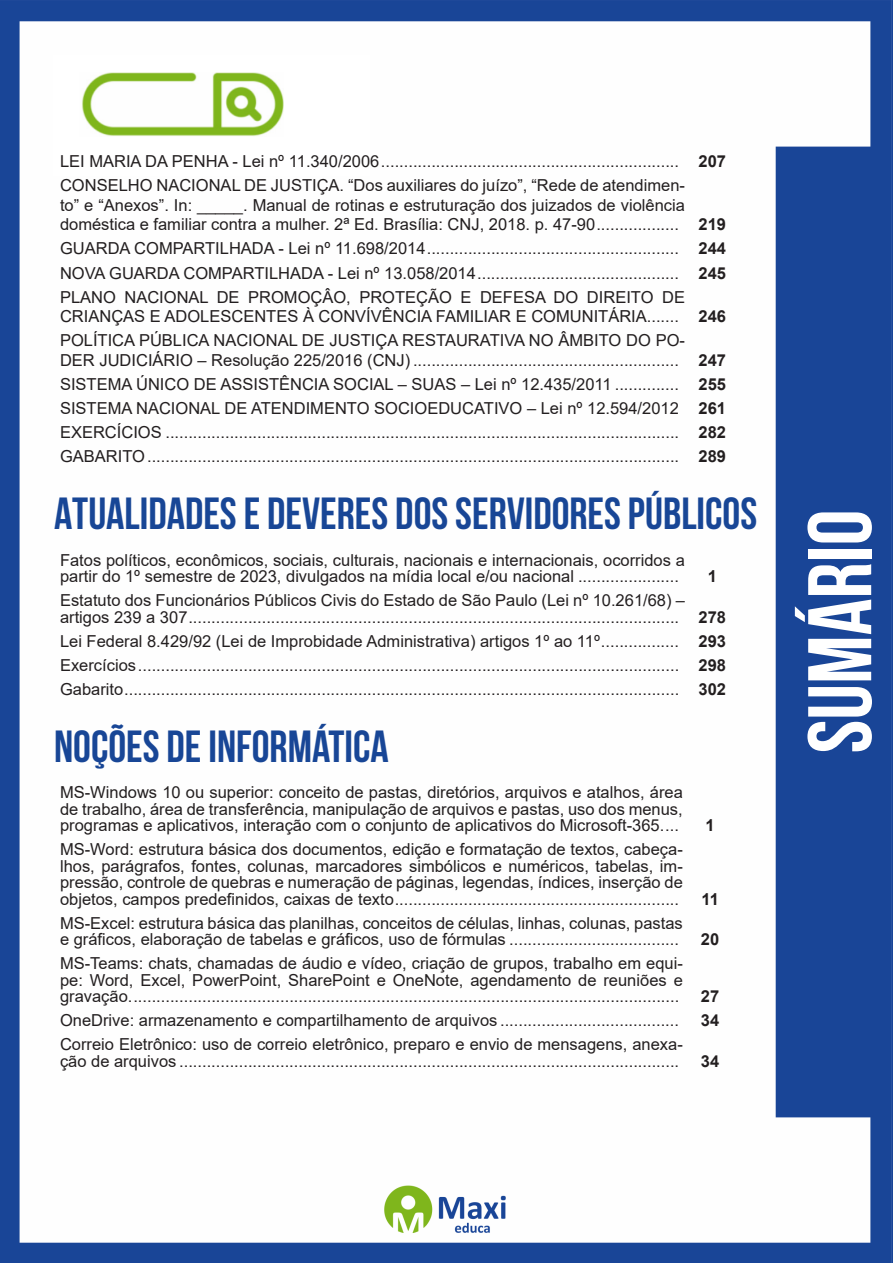
<style>
.page{position:relative;width:893px;height:1263px;background:#fff}
.page>*{position:absolute;margin:0;border:0;box-sizing:border-box;transform-origin:0 0}
.t1{font:700 90px "Bebas Neue";color:#fff}
.t2{font:700 45px "Bebas Neue";color:#184696}
.ALTERNATIVAS{font:16.5px/16.5px "Arial";color:#231f20}
.INDICE{font:700 16.5px "Arial";color:#231f20}
</style>
<div class="page">
<img style="left:0;top:0;width:893px;height:1263px">
<div style="left:53px;top:55px;width:317px;height:121px;background:#fff"></div>
<img style="left:82px;top:72px;width:201px;height:64px">
<p class="ALTERNATIVAS" style="left:60px;top:153px;width:621px">LEI MARIA DA PENHA - Lei nº 11.340/2006.................................................................</p>
<p class="INDICE" style="left:698px;top:149px;width:29px">207</p>
<p class="ALTERNATIVAS" style="left:60px;top:175px;width:626px;line-height:19.8px;text-align:justify">CONSELHO NACIONAL DE JUSTIÇA. “Dos auxiliares do juízo”, “Rede de atendimen&shy;to” e “Anexos”. In: _____. Manual de rotinas e estruturação dos juizados de violência doméstica e familiar contra a mulher. 2ª Ed. Brasília: CNJ, 2018. p. 47-90..................</p>
<p class="INDICE" style="left:698px;top:213px;width:29px">219</p>
<p class="ALTERNATIVAS" style="left:60px;top:240px;width:621px">GUARDA COMPARTILHADA - Lei nº 11.698/2014.......................................................</p>
<p class="INDICE" style="left:698px;top:237px;width:29px">244</p>
<p class="ALTERNATIVAS" style="left:60px;top:264px;width:620px">NOVA GUARDA COMPARTILHADA - Lei nº 13.058/2014............................................</p>
<p class="INDICE" style="left:698px;top:261px;width:29px">245</p>
<p class="ALTERNATIVAS" style="left:60px;top:287px;width:626px;line-height:19.8px">PLANO NACIONAL DE PROMOÇÂO, PROTEÇÃO E DEFESA DO DIREITO DE<br>CRIANÇAS E ADOLESCENTES À CONVÍVÊNCIA FAMILIAR E COMUNITÁRIA.......</p>
<p class="INDICE" style="left:698px;top:305px;width:29px">246</p>
<p class="ALTERNATIVAS" style="left:60px;top:330px;width:626px;line-height:19.8px">POLÍTICA PÚBLICA NACIONAL DE JUSTIÇA RESTAURATIVA NO ÂMBITO DO PO-<br>DER JUDICIÁRIO – Resolução 225/2016 (CNJ) ..........................................................</p>
<p class="INDICE" style="left:698px;top:349px;width:29px">247</p>
<p class="ALTERNATIVAS" style="left:60px;top:376px;width:620px">SISTEMA ÚNICO DE ASSISTÊNCIA SOCIAL – SUAS – Lei nº 12.435/2011 ..............</p>
<p class="INDICE" style="left:698px;top:373px;width:29px">255</p>
<p class="ALTERNATIVAS" style="left:60px;top:400px;width:620px">SISTEMA NACIONAL DE ATENDIMENTO SOCIOEDUCATIVO – Lei nº 12.594/2012</p>
<p class="INDICE" style="left:698px;top:397px;width:29px">261</p>
<p class="ALTERNATIVAS" style="left:60px;top:424px;width:621px">EXERCÍCIOS ................................................................................................................</p>
<p class="INDICE" style="left:698px;top:421px;width:29px">282</p>
<p class="ALTERNATIVAS" style="left:60px;top:448px;width:621px">GABARITO....................................................................................................................</p>
<p class="INDICE" style="left:698px;top:445px;width:29px">289</p>
<p class="t2" style="left:54px;top:489px;width:705px">ATUALIDADES E DEVERES DOS SERVIDORES PÚBLICOS</p>
<p class="ALTERNATIVAS" style="left:60px;top:552px;width:626px">Fatos políticos, econômicos, sociais, culturais, nacionais e internacionais, ocorridos a partir do 1º semestre de 2023, divulgados na mídia local e/ou nacional ......................</p>
<p class="INDICE" style="left:708px;top:565px;width:11px">1</p>
<p class="ALTERNATIVAS" style="left:60px;top:592px;width:626px">Estatuto dos Funcionários Públicos Civis do Estado de São Paulo (Lei nº 10.261/68) – artigos 239 a 307...........................................................................................................</p>
<p class="INDICE" style="left:698px;top:605px;width:29px">278</p>
<p class="ALTERNATIVAS" style="left:60px;top:633px;width:620px">Lei Federal 8.429/92 (Lei de Improbidade Administrativa) artigos 1º ao 11º.................</p>
<p class="INDICE" style="left:698px;top:629px;width:29px">293</p>
<p class="ALTERNATIVAS" style="left:60px;top:657px;width:621px">Exercícios......................................................................................................................</p>
<p class="INDICE" style="left:698px;top:653px;width:29px">298</p>
<p class="ALTERNATIVAS" style="left:60px;top:681px;width:621px">Gabarito.........................................................................................................................</p>
<p class="INDICE" style="left:698px;top:677px;width:29px">302</p>
<p class="t2" style="left:54px;top:721px;width:336px">NOÇÕES DE INFORMÁTICA</p>
<p class="ALTERNATIVAS" style="left:60px;top:784px;width:624px;text-align:justify">MS-Windows 10 ou superior: conceito de pastas, diretórios, arquivos e atalhos, área de trabalho, área de transferência, manipulação de arquivos e pastas, uso dos menus, programas e aplicativos, interação com o conjunto de aplicativos do Microsoft-365....</p>
<p class="INDICE" style="left:705px;top:814px;width:11px">1</p>
<p class="ALTERNATIVAS" style="left:60px;top:841px;width:624px;text-align:justify">MS-Word: estrutura básica dos documentos, edição e formatação de textos, cabeça&shy;lhos, parágrafos, fontes, colunas, marcadores simbólicos e numéricos, tabelas, im&shy;pressão, controle de quebras e numeração de páginas, legendas, índices, inserção de objetos, campos predefinidos, caixas de texto..............................................................</p>
<p class="ALTERNATIVAS" style="left:60px;top:915px;width:624px">MS-Excel: estrutura básica das planilhas, conceitos de células, linhas, colunas, pastas e gráficos, elaboração de tabelas e gráficos, uso de fórmulas .....................................</p>
<p class="ALTERNATIVAS" style="left:60px;top:955px;width:624px;text-align:justify">MS-Teams: chats, chamadas de áudio e vídeo, criação de grupos, trabalho em equi&shy;pe: Word, Excel, PowerPoint, SharePoint e OneNote, agendamento de reuniões e gravação........................................................................................................................</p>
<p class="INDICE" style="left:701px;top:887px;width:19px">11</p>
<p class="INDICE" style="left:701px;top:928px;width:20px">20</p>
<p class="INDICE" style="left:701px;top:985px;width:20px">27</p>
<p class="ALTERNATIVAS" style="left:60px;top:1012px;width:620px">OneDrive: armazenamento e compartilhamento de arquivos .......................................</p>
<p class="INDICE" style="left:701px;top:1009px;width:20px">34</p>
<p class="ALTERNATIVAS" style="left:60px;top:1036px;width:624px">Correio Eletrônico: uso de correio eletrônico, preparo e envio de mensagens, anexa&shy;ção de arquivos .............................................................................................................</p>
<p class="INDICE" style="left:701px;top:1049px;width:20px">34</p>
<h1 class="t1" style="left:791px;top:753px;width:245px;rotate:-90deg">SUMÁRIO</h1>
</div>
